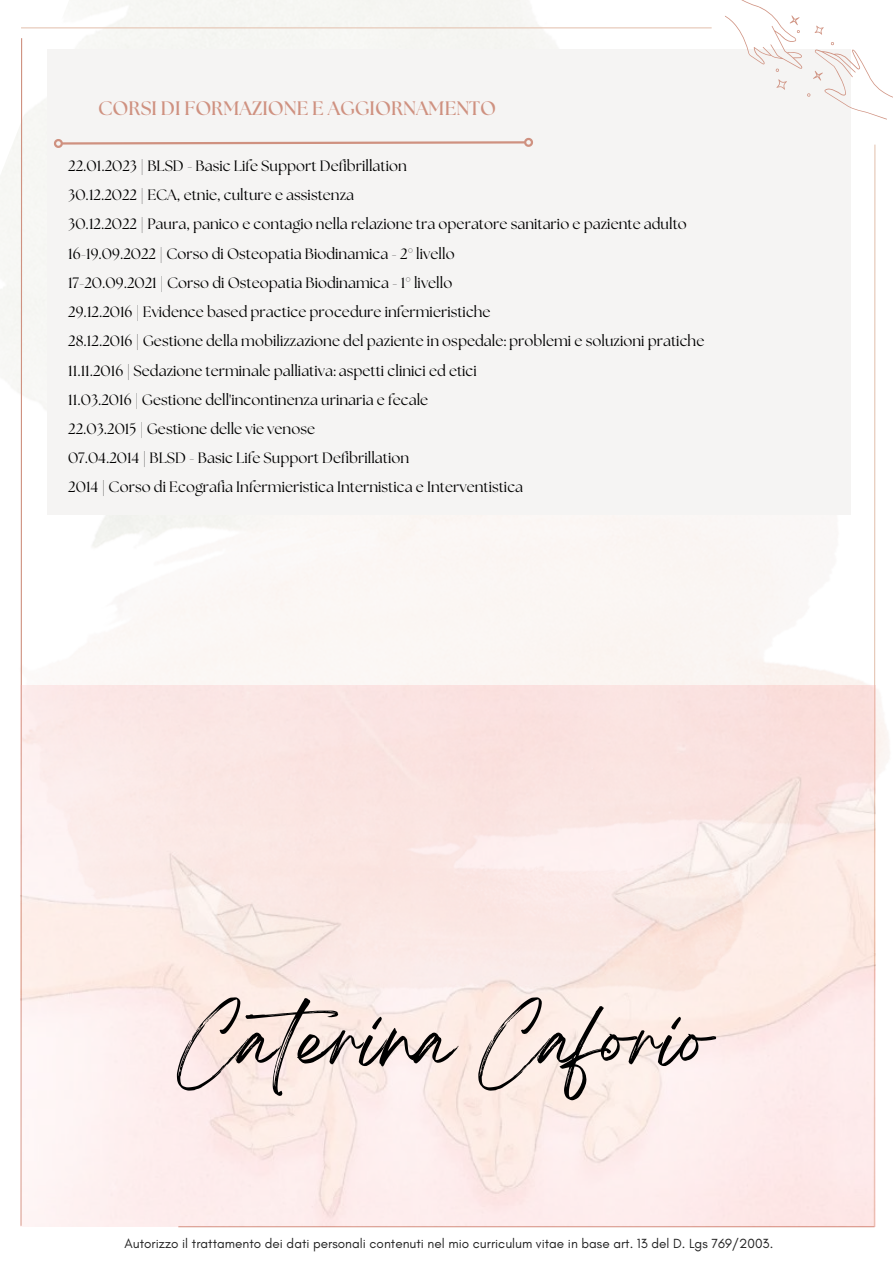
<style>
.page{position:relative;width:893px;height:1264px;background:#fff}
.page>*{position:absolute;margin:0;border:0;box-sizing:border-box;transform-origin:0 0}
.t1{font:66px "Breathing";color:#000}
.t2{font:700 19.5px "The Seasons";color:#cf9180}
.t3{font:15px/29.2px "The Seasons";color:#000}
.t4{font:13.5px "Glacial Indifference";color:#222}
</style>
<div class="page">
<svg style="left:20px;top:38px;width:3px;height:647px"></svg>
<div style="left:47px;top:49px;width:803px;height:466px;background:#f5f4f3"></div>
<hr style="left:21px;top:27px;width:690px;height:1px;background:#e5c6b4">
<hr style="left:178px;top:1226px;width:696px;height:1px;background:#cf9180">
<svg style="left:54px;top:137px;width:479px;height:11px"></svg>
<svg style="left:718px;top:0;width:174px;height:1227px"></svg>
<img style="left:20px;top:685px;width:855px;height:541px">
<h2 class="t2" style="left:98px;top:99px;width:399px">CORSI DI FORMAZIONE E AGGIORNAMENTO</h2>
<p class="t3" style="left:68px;top:152px;width:637px">22.01.2023 | BLSD - Basic Life Support Defibrillation<br>30.12.2022 | ECA, etnie, culture e assistenza<br>30.12.2022 | Paura, panico e contagio nella relazione tra operatore sanitario e paziente adulto 16-19.09.2022 | Corso di Osteopatia Biodinamica - 2° livello<br>17-20.09.2021 | Corso di Osteopatia Biodinamica - 1° livello<br>29.12.2016 | Evidence based practice procedure infermieristiche<br>28.12.2016 | Gestione della mobilizzazione del paziente in ospedale: problemi e soluzioni pratiche 11.11.2016 | Sedazione terminale palliativa: aspetti clinici ed etici<br>11.03.2016 | Gestione dell'incontinenza urinaria e fecale<br>22.03.2015 | Gestione delle vie venose<br>07.04.2014 | BLSD - Basic Life Support Defibrillation<br>2014 | Corso di Ecografia Infermieristica Internistica e Interventistica</p>
<h1 class="t1" style="left:178px;top:1020px;width:535px">Caterina Caforio</h1>
<p class="t4" style="left:124px;top:1235px;width:650px">Autorizzo il trattamento dei dati personali contenuti nel mio curriculum vitae in base art. 13 del D. Lgs 769/2003.</p>
</div>
